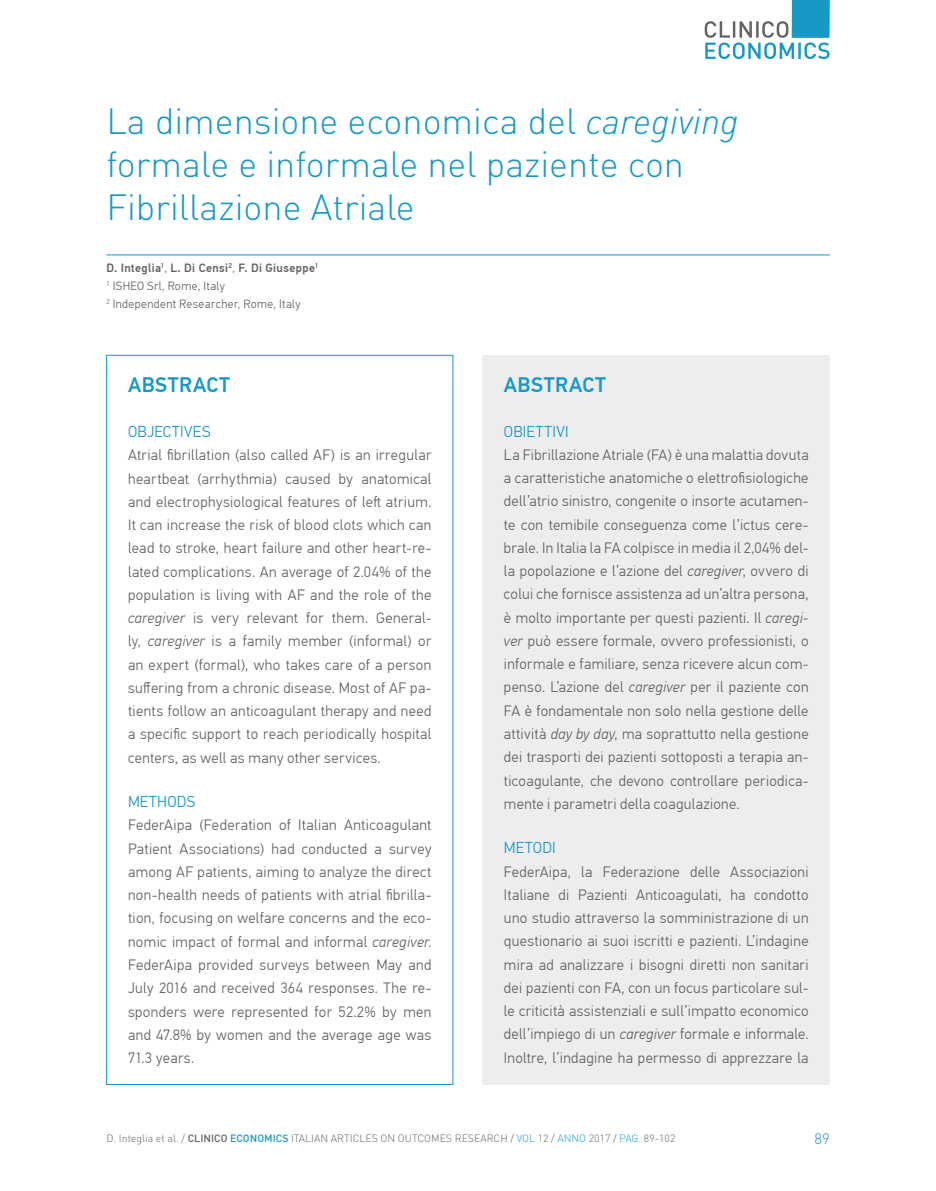
<style>
.page{position:relative;width:936px;height:1191px;background:#fff}
.page>*{position:absolute;margin:0;border:0;box-sizing:border-box;transform-origin:0 0}
.t1{font:300 36px/43.2px "DINOT";color:#1798c5}
.t2{font:500 21px "PF Din Text Pro";letter-spacing:.03em;color:#1798c5}
.t3{font:300 15.75px "PF Din Text Pro";letter-spacing:.02em;color:#1798c5}
.t4{font:300 15px/23.2px "PF Din Text Pro";letter-spacing:.025em;color:#636366;text-align:justify}
.t5{font:300 15px "DIN";color:#1798c5}
.t6{font:300 12px/18px "PF Din Text Pro";letter-spacing:.035em;color:#636366}
.t7{font:300 10.5px "DIN";color:#636366}
.s1{font-style:italic}
.s2{font-weight:500}
.s3{font-weight:500;color:#1798c5}
.s4{color:#1798c5}
</style>
<div class="page">
<svg style="left:704px;top:21px;width:125px;height:38px"></svg>
<div style="left:791px;top:0;width:38px;height:38px;background:#1798c5"></div>
<div style="left:482px;top:355px;width:347px;height:729px;background:#ededee"></div>
<hr style="left:106px;top:254px;width:723px;height:1px;background:#1798c5">
<h1 class="t1" style="left:106px;top:98px;width:634px">La dimensione economica del <span class="s1">caregiving </span>formale e informale nel paziente con<br>Fibrillazione Atriale</h1>
<p class="t6" style="left:106px;top:259px;width:213px"><span class="s2">D. Integlia</span><sup>1</sup>, <span class="s2">L. Di Censi</span><sup>2</sup>, <span class="s2">F. Di Giuseppe</span><sup>1<br></sup><sup>1</sup> ISHEO Srl, Rome, Italy<br><sup>2</sup> Independent Researcher, Rome, Italy</p>
<h2 class="t2" style="left:128px;top:373px;width:104px">ABSTRACT</h2>
<p class="t3" style="left:128px;top:422px;width:84px">OBJECTIVES</p>
<p class="t4" style="left:128px;top:444px;width:305px">Atrial fibrillation (also called AF) is an irregular heartbeat (arrhythmia) caused by anatomical and electrophysiological features of left atrium.<br>It can increase the risk of blood clots which can lead to stroke, heart failure and other heart-re&shy;lated complications. An average of 2.04% of the population is living with AF and the role of the <span class="s1">caregiver</span> is very relevant for them. General&shy;ly, <span class="s1">caregiver</span> is a family member (informal) or an expert (formal), who takes care of a person suffering from a chronic disease. Most of AF pa&shy;tients follow an anticoagulant therapy and need a specific support to reach periodically hospital centers, as well as many other services.</p>
<p class="t3" style="left:128px;top:792px;width:69px">METHODS</p>
<p class="t4" style="left:128px;top:814px;width:305px">FederAipa (Federation of Italian Anticoagulant Patient Associations) had conducted a survey among AF patients, aiming to analyze the direct non-health needs of patients with atrial fibrilla&shy;tion, focusing on welfare concerns and the eco&shy;nomic impact of formal and informal <span class="s1">caregiver</span>.<br>FederAipa provided surveys between May and July 2016 and received 364 responses. The re&shy;sponders were represented for 52.2% by men and 47.8% by women and the average age was 71.3 years.</p>
<h2 class="t2" style="left:504px;top:372px;width:104px">ABSTRACT</h2>
<p class="t3" style="left:504px;top:422px;width:66px">OBIETTIVI</p>
<p class="t4" style="left:504px;top:443px;width:306px">La Fibrillazione Atriale (FA) è una malattia dovuta a caratteristiche anatomiche o elettrofisiologiche dell’atrio sinistro, congenite o insorte acutamen&shy;te con temibile conseguenza come l’ictus cere&shy;brale. In Italia la FA colpisce in media il 2,04% del&shy;la popolazione e l’azione del <span class="s1">caregiver</span>, ovvero di colui che fornisce assistenza ad un’altra persona, è molto importante per questi pazienti. Il <span class="s1">caregi&shy;ver</span> può essere formale, ovvero professionisti, o informale e familiare, senza ricevere alcun com&shy;penso. L’azione del <span class="s1">caregiver</span> per il paziente con FA è fondamentale non solo nella gestione delle attività <span class="s1">day by day</span>, ma soprattutto nella gestione dei trasporti dei pazienti sottoposti a terapia an&shy;ticoagulante, che devono controllare periodica&shy;mente i parametri della coagulazione.</p>
<p class="t3" style="left:504px;top:839px;width:53px">METODI</p>
<p class="t4" style="left:504px;top:860px;width:306px">FederAipa, la Federazione delle Associazioni Italiane di Pazienti Anticoagulati, ha condotto uno studio attraverso la somministrazione di un questionario ai suoi iscritti e pazienti. L’indagine mira ad analizzare i bisogni diretti non sanitari dei pazienti con FA, con un focus particolare sul&shy;le criticità assistenziali e sull’impatto economico dell’impiego di un <span class="s1">caregiver</span> formale e informale.<br>Inoltre, l’indagine ha permesso di apprezzare la</p>
<p class="t7" style="left:106px;top:1131px;width:570px">D. Integlia et al. / <span class="s2">CLINICO</span> <span class="s3">ECONOMICS</span> ITALIAN ARTICLES ON OUTCOMES RESEARCH / <span class="s4">VOL</span> 12 / <span class="s4">ANNO</span> 2017 / <span class="s4">PAG.</span> 89-102</p>
<p class="t5" style="left:814px;top:1129px;width:17px">89</p>
</div>
